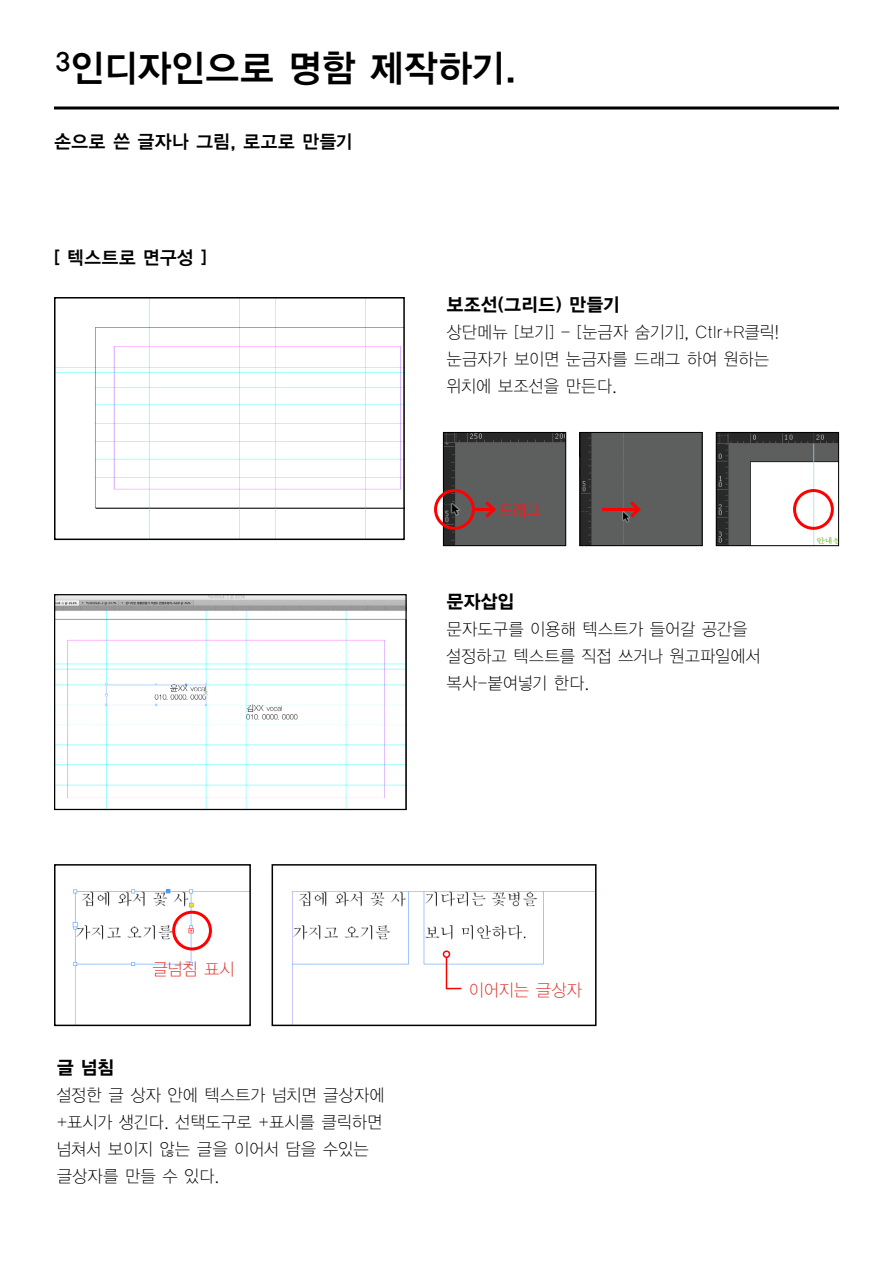
<style>
.page{position:relative;width:893px;height:1263px;background:#fff}
.page>*{position:absolute;margin:0;border:0;box-sizing:border-box;transform-origin:0 0}
.t1{font:36px "Korean GD E";color:#000}
.t2{font:18px "Korean GD E";color:#000}
.t3{font:18px "Korean GD H";color:#000}
.t4{font:16.5px/27px "Korean GD L";color:#000}
.t5{font:16.5px "Korean GD L";color:#dd2f27}
.t6{font:15px "Yoon Gothic Pro 760";color:#ed2023}
</style>
<div class="page">
<hr style="left:54px;top:106px;width:785px;height:3px;background:#000">
<img style="left:57px;top:300px;width:345px;height:237px">
<div style="left:54px;top:297px;width:351px;height:243px;border:2px solid #000"></div>
<img style="left:56px;top:596px;width:349px;height:212px">
<div style="left:54px;top:594px;width:353px;height:216px;border:1px solid #000"></div>
<img style="left:72px;top:888px;width:176px;height:135px">
<div style="left:54px;top:864px;width:197px;height:162px;border:2px solid #000"></div>
<img style="left:292px;top:891px;width:302px;height:132px">
<div style="left:272px;top:864px;width:325px;height:162px;border:2px solid #000"></div>
<img style="left:718px;top:434px;width:119px;height:110px">
<div style="left:716px;top:432px;width:123px;height:114px;border:1px solid #000"></div>
<img style="left:581px;top:434px;width:119px;height:110px">
<div style="left:579px;top:432px;width:123px;height:114px;border:1px solid #000"></div>
<img style="left:445px;top:434px;width:119px;height:110px">
<div style="left:443px;top:432px;width:123px;height:114px;border:1px solid #000"></div>
<hr style="left:474px;top:508px;width:20px;height:3px;background:#f00">
<svg style="left:482px;top:498px;width:16px;height:23px"></svg>
<hr style="left:602px;top:508px;width:37px;height:3px;background:#f00">
<svg style="left:627px;top:498px;width:16px;height:23px"></svg>
<div style="left:434px;top:489px;width:41px;height:41px;border:3px solid #f00;border-radius:50%"></div>
<div style="left:793px;top:489px;width:41px;height:41px;border:3px solid #f00;border-radius:50%"></div>
<div style="left:172px;top:911px;width:40px;height:39px;border:3px solid #f00;border-radius:50%"></div>
<svg style="left:445px;top:956px;width:18px;height:34px"></svg>
<div style="left:443px;top:950px;width:7px;height:8px;border:2px solid #f00;border-radius:50%"></div>
<h1 class="t1" style="left:54px;top:49px;width:464px">3인디자인으로 명함 제작하기.</h1>
<p class="t2" style="left:54px;top:132px;width:300px">손으로 쓴 글자나 그림, 로고로 만들기</p>
<p class="t2" style="left:54px;top:248px;width:154px">[ 텍스트로 면구성 ]</p>
<p class="t3" style="left:446px;top:295px;width:175px">보조선(그리드) 만들기</p>
<p class="t4" style="left:446px;top:319px;width:334px">상단메뉴 [보기] - [눈금자 숨기기], Ctlr+R클릭! 눈금자가 보이면 눈금자를 드래그 하여 원하는 위치에 보조선을 만든다.</p>
<p class="t6" style="left:499px;top:500px;width:43px">드래그</p>
<p class="t3" style="left:446px;top:592px;width:70px">문자삽입</p>
<p class="t4" style="left:446px;top:616px;width:316px">문자도구를 이용해 텍스트가 들어갈 공간을 설정하고 텍스트를 직접 쓰거나 원고파일에서 복사-붙여넣기 한다.</p>
<p class="t5" style="left:152px;top:960px;width:84px">글넘침 표시</p>
<p class="t3" style="left:57px;top:1058px;width:59px">글 넘침</p>
<p class="t4" style="left:57px;top:1082px;width:329px">설정한 글 상자 안에 텍스트가 넘치면 글상자에 +표시가 생긴다. 선택도구로 +표시를 클릭하면 넘쳐서 보이지 않는 글을 이어서 담을 수있는 글상자를 만들 수 있다.</p>
<p class="t5" style="left:469px;top:981px;width:114px">이어지는 글상자</p>
</div>
